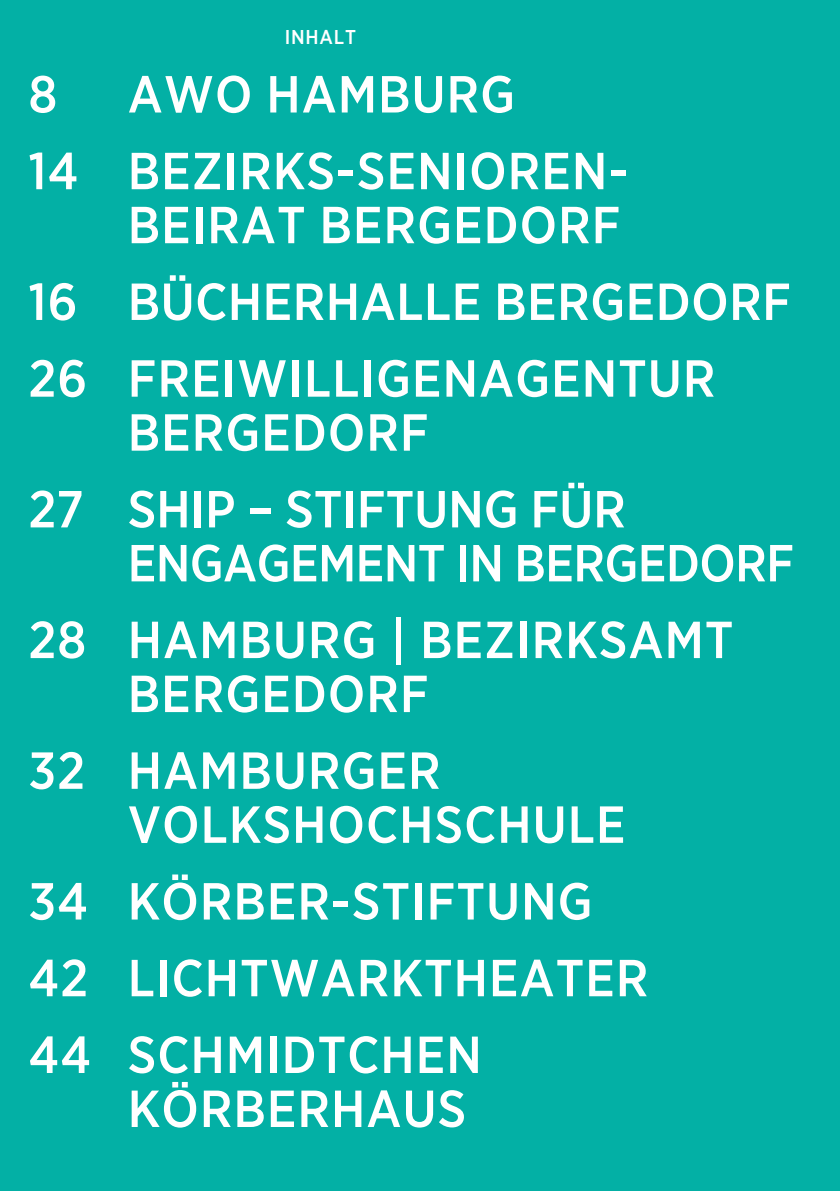
<style>
.page{position:relative;width:840px;height:1191px;background:#fff}
.page>*{position:absolute;margin:0;border:0;box-sizing:border-box;transform-origin:0 0}
.t1{font:500 52px/76.6px "Gotham Narrow";letter-spacing:.02em;color:#fff}
.t2{font:500 52px/76.6px "Gotham Narrow";letter-spacing:-.01em;color:#fff}
.t3{font:500 52px/76.6px "Gotham Narrow";color:#fff}
.t4{font:500 20px "Gotham Narrow";letter-spacing:.04em;color:#fff}
</style>
<div class="page">
<div style="left:0;top:0;width:839px;height:1191px;background:#03b0a5"></div>
<p class="t4" style="left:284px;top:25px;width:73px">INHALT</p>
<p class="t1" style="left:28px;top:55px;width:601px;text-align:center">AWO HAMBURG<br>14 BEZIRKS-SENIOREN-</p>
<p class="t1" style="left:28px;top:186px;width:763px;text-indent:99px">BEIRAT BERGEDORF<br>16 BÜCHERHALLE BERGEDORF<br>26 FREIWILLIGENAGENTUR</p>
<p class="t3" style="left:28px;top:393px;width:598px;text-indent:99px">BERGEDORF<br>27 SHIP – STIFTUNG FÜR</p>
<p class="t2" style="left:28px;top:524px;width:766px;text-indent:99px">ENGAGEMENT IN BERGEDORF<br>28 HAMBURG | BEZIRKSAMT</p>
<p class="t1" style="left:28px;top:655px;width:413px;text-align:right">BERGEDORF<br>32 HAMBURGER</p>
<p class="t1" style="left:28px;top:785px;width:621px;text-indent:99px">VOLKSHOCHSCHULE<br>34 KÖRBER-STIFTUNG<br>42 LICHTWARKTHEATER<br>44 SCHMIDTCHEN</p>
<p class="t1" style="left:128px;top:1069px;width:340px">KÖRBERHAUS</p>
<p class="t1" style="left:28px;top:55px;width:30px">8</p>
</div>
